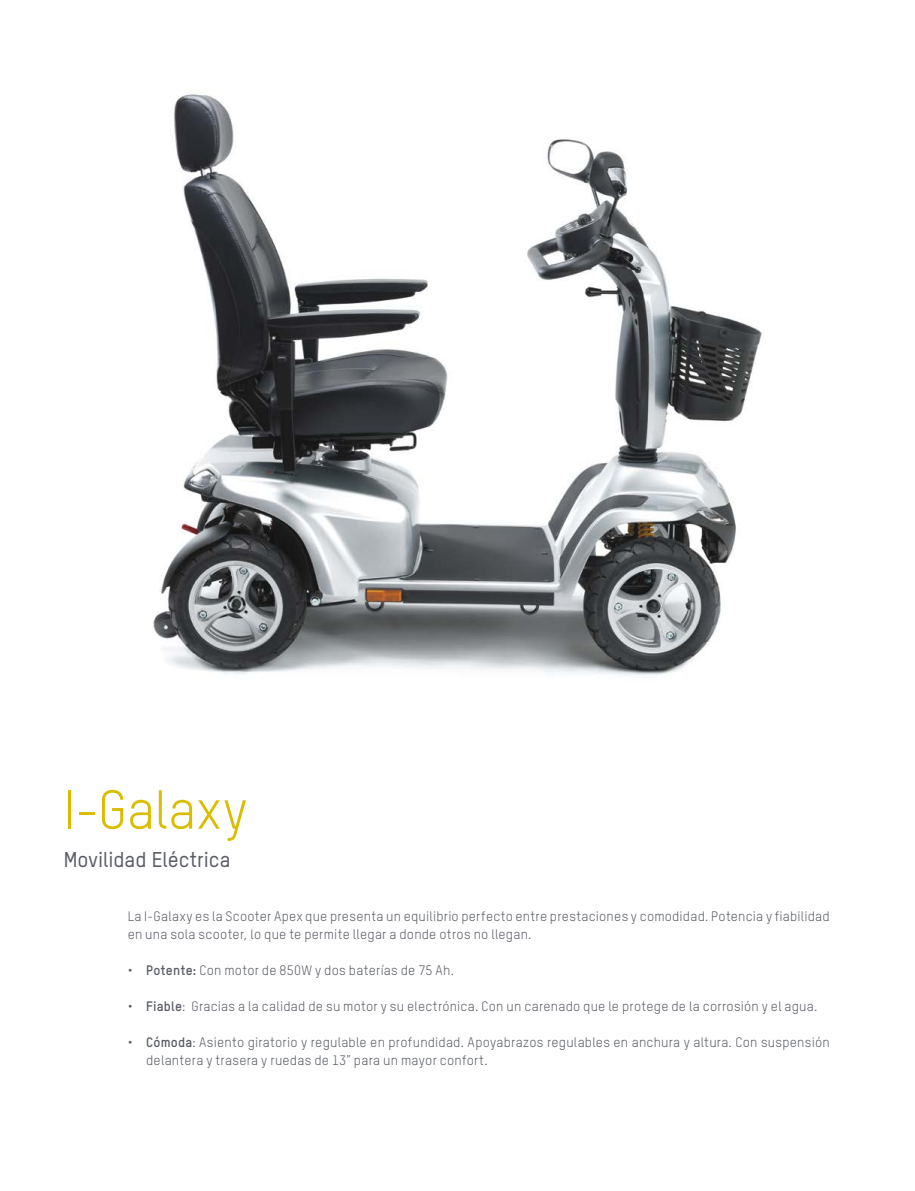
<style>
.page{position:relative;width:915px;height:1191px;background:#fff}
.page>*{position:absolute;margin:0;border:0;box-sizing:border-box;transform-origin:0 0}
.Titulo{font:54px "TSTAR";letter-spacing:.01em;color:#dbbd00}
.Subtitulo{font:500 21px "TSTAR";letter-spacing:.005em;color:#5a5d65}
.Texto_general{font:13.5px/18px "TSTAR";letter-spacing:.015em;color:#5a5d65}
.s1{font-weight:700}
</style>
<div class="page">
<img style="left:152px;top:94px;width:610px;height:582px">
<p class="Titulo" style="left:64px;top:777px;width:185px">I-Galaxy</p>
<p class="Subtitulo" style="left:64px;top:846px;width:168px">Movilidad Eléctrica</p>
<p class="Texto_general" style="left:128px;top:906px;width:703px">La I-Galaxy es la Scooter Apex que presenta un equilibrio perfecto entre prestaciones y comodidad. Potencia y fiabilidad en una sola scooter, lo que te permite llegar a donde otros no llegan.</p>
<p class="Texto_general" style="left:128px;top:960px;width:328px">• <span class="s1">Potente:</span> Con motor de 850W y dos baterías de 75 Ah.</p>
<p class="Texto_general" style="left:128px;top:996px;width:691px">• <span class="s1">Fiable</span>: Gracias a la calidad de su motor y su electrónica. Con un carenado que le protege de la corrosión y el agua.</p>
<p class="Texto_general" style="left:146px;top:1032px;width:684px;text-indent:-19px">• <span class="s1">Cómoda</span>: Asiento giratorio y regulable en profundidad. Apoyabrazos regulables en anchura y altura. Con suspensión delantera y trasera y ruedas de 13” para un mayor confort.</p>
</div>
